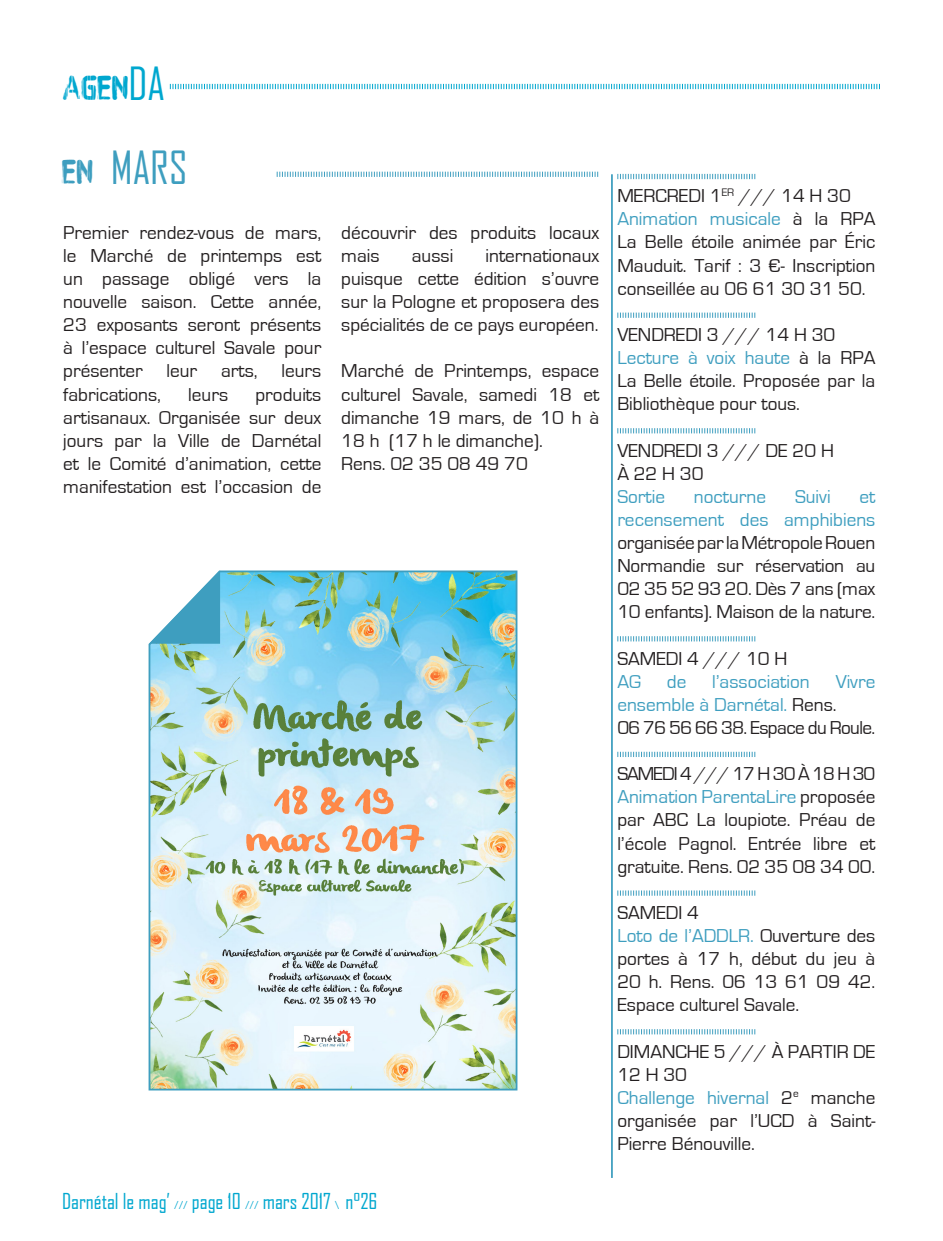
<style>
.page{position:relative;width:943px;height:1241px;background:#fff}
.page>*{position:absolute;margin:0;border:0;box-sizing:border-box;transform-origin:0 0}
.t1{font:43.75px "Agency FB";color:#3e9ebf}
.t2{font:35px "BA Wet Paint";color:#00a7cf}
.t3{font:21px "Agency FB";color:#00a7cf}
.t4{font:19.25px/23.1px "Eurostile";color:#231f20;text-align:justify}
.t5{font:19.25px/23.1px "Eurostile";color:#3e9ebf}
.t6{font:19.25px "Eurostile";letter-spacing:-.03em;color:#231f20}
.t7{font:19.25px "Eurostile";letter-spacing:-.05em;color:#231f20}
.s1{font-family:"Agency FB";font-size:43.75px}
.s2{font-family:"BA Wet Paint";font-size:35px}
.s3{font-size:10.5px}
.s4{color:#3e9ebf}
.s5{color:#231f20}
</style>
<div class="page">
<svg style="left:169px;top:83px;width:711px;height:7px"></svg>
<svg style="left:277px;top:172px;width:321px;height:5px"></svg>
<hr style="left:611px;top:174px;width:2px;height:1003px;background:#3e9ebf">
<svg style="left:617px;top:174px;width:138px;height:5px"></svg>
<svg style="left:617px;top:312px;width:138px;height:6px"></svg>
<svg style="left:617px;top:428px;width:138px;height:5px"></svg>
<svg style="left:617px;top:636px;width:138px;height:5px"></svg>
<svg style="left:617px;top:751px;width:138px;height:6px"></svg>
<svg style="left:617px;top:890px;width:138px;height:5px"></svg>
<svg style="left:617px;top:1029px;width:138px;height:5px"></svg>
<img style="left:148px;top:570px;width:370px;height:521px">
<svg style="left:149px;top:570px;width:71px;height:73px"></svg>
<p class="t2" style="left:63px;top:67px;width:104px">AGEN<span class="s1">DA</span></p>
<p class="t1" style="left:62px;top:140px;width:127px"><span class="s2">EN</span> MARS</p>
<p class="t4" style="left:63px;top:221px;width:259px">Premier rendez-vous de mars, le Marché de printemps est un passage obligé vers la nouvelle saison. Cette année, 23 exposants seront présents à l’espace culturel Savale pour présenter leur arts, leurs fabrications,</p>
<p class="t4" style="left:63px;top:383px;width:259px;text-indent:192px">produits artisanaux. Organisée sur deux jours par la Ville de Darnétal et le Comité d’animation, cette manifestation est l’occasion de</p>
<p class="t4" style="left:188px;top:383px;width:41px">leurs</p>
<p class="t4" style="left:341px;top:221px;width:259px">découvrir des produits locaux mais</p>
<p class="t4" style="left:341px;top:244px;width:259px;text-indent:144px">internationaux puisque cette édition s’ouvre sur la Pologne et proposera des spécialités de ce pays européen.</p>
<p class="t4" style="left:341px;top:360px;width:259px">Marché de Printemps, espace culturel Savale, samedi 18 et dimanche 19 mars, de 10 h à 18 h (17 h le dimanche).</p>
<p class="t4" style="left:341px;top:452px;width:188px">Rens. 02 35 08 49 70</p>
<p class="t4" style="left:412px;top:244px;width:43px">aussi</p>
<p class="t3" style="left:62px;top:1187px;width:317px">Darnétal le mag’ <span class="s3">///</span> page 10 <span class="s3">///</span> mars 2017 <span class="s3">\</span> n°26</p>
<p class="t4" style="left:617px;top:185px;width:235px">MERCREDI 1<sup>ER</sup> /// 14 H 30</p>
<p class="t4" style="left:617px;top:208px;width:259px"><span class="s4">Animation musicale</span> à la RPA La Belle étoile animée par Éric Mauduit. Tarif : 3 €- Inscription conseillée au 06 61 30 31 50.</p>
<p class="t4" style="left:617px;top:323px;width:219px">VENDREDI 3 /// 14 H 30</p>
<p class="t4" style="left:617px;top:346px;width:259px"><span class="s4">Lecture à voix haute</span> à la RPA La Belle étoile. Proposée par la Bibliothèque pour tous.</p>
<p class="t4" style="left:617px;top:439px;width:218px">VENDREDI 3 /// DE 20 H</p>
<p class="t4" style="left:617px;top:462px;width:88px">À 22 H 30</p>
<p class="t5" style="left:617px;top:485px;width:49px">Sortie</p>
<p class="t5" style="left:694px;top:485px;width:74px">nocturne</p>
<p class="t5" style="left:795px;top:485px;width:37px">Suivi</p>
<p class="t4" style="left:617px;top:485px;width:259px;text-indent:242px"><span class="s4">et recensement des amphibiens </span>organisée par la Métropole Rouen Normandie sur réservation au 02 35 52 93 20. Dès 7 ans (max 10 enfants). Maison de la nature.</p>
<p class="t4" style="left:617px;top:647px;width:171px">SAMEDI 4 /// 10 H</p>
<p class="t5" style="left:617px;top:670px;width:25px">AG</p>
<p class="t5" style="left:667px;top:670px;width:21px">de</p>
<p class="t5" style="left:712px;top:670px;width:99px">l’association</p>
<p class="t5" style="left:617px;top:670px;width:259px;text-indent:218px">Vivre ensemble à Darnétal. <span class="s5">Rens.</span></p>
<p class="t6" style="left:617px;top:717px;width:259px">06 76 56 66 38. Espace du Roule.</p>
<p class="t7" style="left:617px;top:763px;width:259px">SAMEDI 4 /// 17 H 30 À 18 H 30</p>
<p class="t4" style="left:617px;top:785px;width:259px"><span class="s4">Animation ParentaLire</span> proposée par ABC La loupiote. Préau de l’école Pagnol. Entrée libre et gratuite. Rens. 02 35 08 34 00.</p>
<p class="t4" style="left:617px;top:901px;width:83px">SAMEDI 4</p>
<p class="t4" style="left:617px;top:924px;width:259px"><span class="s4">Loto de l’ADDLR.</span> Ouverture des portes à 17 h, début du jeu à 20 h. Rens. 06 13 61 09 42.<br>Espace culturel Savale.</p>
<p class="t4" style="left:617px;top:1039px;width:259px">DIMANCHE 5 /// À PARTIR DE<br>12 H 30</p>
<p class="t4" style="left:617px;top:1086px;width:259px"><span class="s4">Challenge hivernal</span> 2<sup>e</sup> manche organisée par l’UCD à Saint-Pierre Bénouville.</p>
</div>
